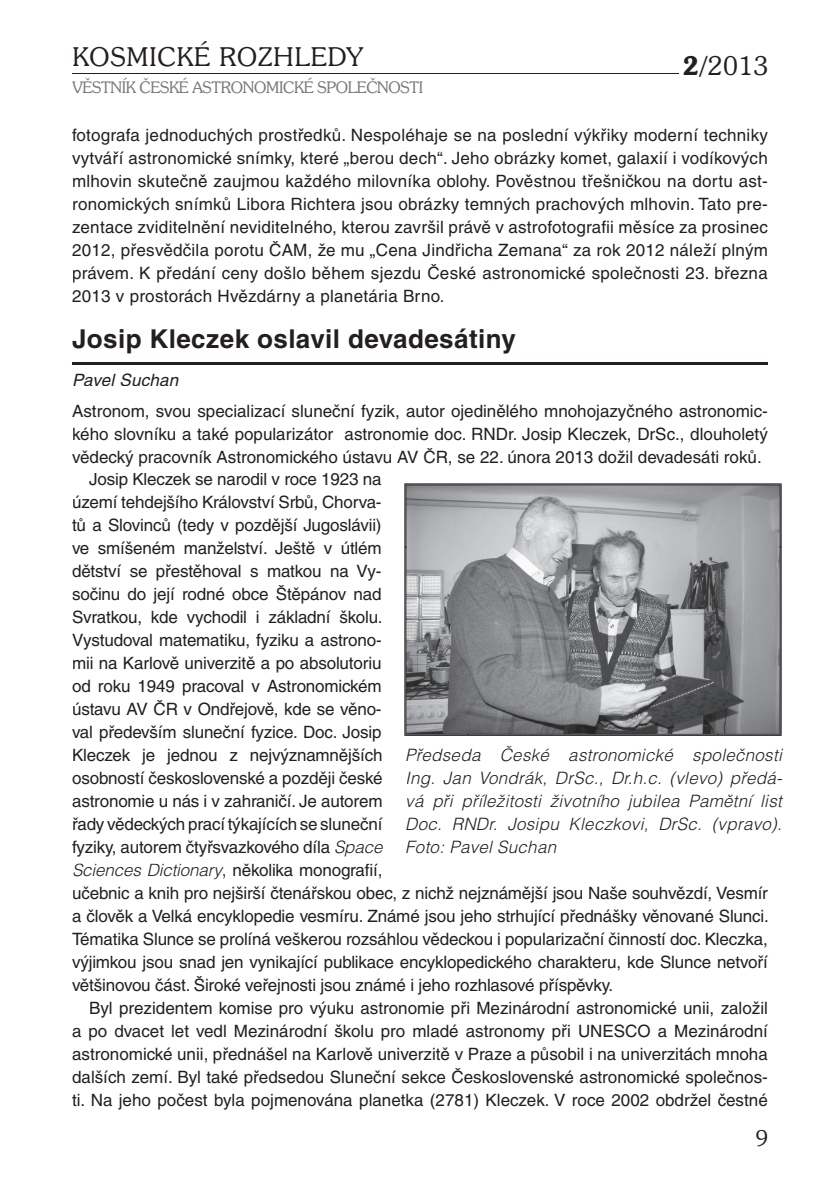
<style>
.page{position:relative;width:840px;height:1191px;background:#fff}
.page>*{position:absolute;margin:0;border:0;box-sizing:border-box;transform-origin:0 0}
.t1{font:700 26px "Helvetica CE";letter-spacing:.015em;color:#231f20}
.t2{font:300 26px "Souvenir IT Cby BTCE";letter-spacing:.04em;color:#231f20}
.t3{font:300 22px "Souvenir IT Cby BTCE";color:#231f20}
.t4{font:17px/23px "Helvetica CE";letter-spacing:-.01em;color:#231f20;text-align:justify}
.t5{font:italic 300 17px/23px "Helvetica CE";letter-spacing:.015em;color:#231f20;text-align:justify}
.t6{font:italic 17px "Helvetica CE";letter-spacing:.015em;color:#231f20}
.t7{font:300 16px "Souvenir IT Cby BTCE";letter-spacing:-.02em;color:#76787b}
.s1{font-weight:600}
.s2{font-weight:300;font-style:italic}
</style>
<div class="page">
<hr style="left:72px;top:73px;width:606px;height:1px;background:#231f20">
<svg style="left:404px;top:483px;width:377px;height:253px;background:#8d8e90"></svg>
<img style="left:405px;top:484px;width:375px;height:63px">
<img style="left:405px;top:546px;width:63px;height:188px">
<img style="left:717px;top:546px;width:63px;height:188px">
<img style="left:467px;top:671px;width:251px;height:63px">
<hr style="left:72px;top:362px;width:695px;height:2px;background:#231f20">
<h1 class="t2" style="left:72px;top:40px;width:292px">KOSMICKÉ ROZHLEDY</h1>
<p class="t7" style="left:72px;top:77px;width:352px">VĚSTNÍK ČESKÉ ASTRONOMICKÉ SPOLEČNOSTI</p>
<h1 class="t2" style="left:682px;top:48px;width:87px"><span class="s1">2/</span>2013</h1>
<p class="t4" style="left:72px;top:123px;width:697px">fotografa jednoduchých prostředků. Nespoléhaje se na poslední výkřiky moderní techniky vytváří astronomické snímky, které „berou dech“. Jeho obrázky komet, galaxií i vodíkových mlhovin skutečně zaujmou každého milovníka oblohy. Pověstnou třešničkou na dortu ast&shy;ronomických snímků Libora Richtera jsou obrázky temných prachových mlhovin. Tato pre&shy;zentace zviditelnění neviditelného, kterou završil právě v astrofotografii měsíce za prosinec 2012, přesvědčila porotu ČAM, že mu „Cena Jindřicha Zemana“ za rok 2012 náleží plným právem. K předání ceny došlo během sjezdu České astronomické společnosti 23. března 2013 v prostorách Hvězdárny a planetária Brno.</p>
<h1 class="t1" style="left:72px;top:323px;width:445px">Josip Kleczek oslavil devadesátiny</h1>
<p class="t6" style="left:72px;top:370px;width:108px">Pavel Suchan</p>
<p class="t4" style="left:72px;top:399px;width:697px">Astronom, svou specializací sluneční fyzik, autor ojedinělého mnohojazyčného astronomic-</p>
<p class="t4" style="left:72px;top:422px;width:697px">kého slovníku a také popularizátor astronomie doc. RNDr. Josip Kleczek, DrSc., dlouholetý</p>
<p class="t4" style="left:72px;top:445px;width:690px">vědecký pracovník Astronomického ústavu AV ČR, se 22. února 2013 dožil devadesáti roků.</p>
<p class="t4" style="left:89px;top:468px;width:294px">Josip Kleczek se narodil v roce 1923 na</p>
<p class="t4" style="left:72px;top:491px;width:311px">území tehdejšího Království Srbů, Chorva-</p>
<p class="t4" style="left:72px;top:514px;width:311px">tů a Slovinců (tedy v pozdější Jugoslávii)</p>
<p class="t4" style="left:72px;top:537px;width:311px">ve smíšeném manželství. Ještě v útlém</p>
<p class="t4" style="left:72px;top:560px;width:311px">dětství se přestěhoval s matkou na Vy-</p>
<p class="t4" style="left:72px;top:583px;width:311px">sočinu do její rodné obce Štěpánov nad</p>
<p class="t4" style="left:72px;top:606px;width:312px">Svratkou, kde vychodil i základní školu.</p>
<p class="t4" style="left:72px;top:629px;width:311px">Vystudoval matematiku, fyziku a astrono-</p>
<p class="t4" style="left:72px;top:651px;width:311px">mii na Karlově univerzitě a po absolutoriu</p>
<p class="t4" style="left:72px;top:674px;width:311px">od roku 1949 pracoval v Astronomickém</p>
<p class="t4" style="left:72px;top:697px;width:311px">ústavu AV ČR v Ondřejově, kde se věno-</p>
<p class="t4" style="left:72px;top:720px;width:311px">val především sluneční fyzice. Doc. Josip</p>
<p class="t4" style="left:72px;top:743px;width:312px">Kleczek je jednou z nejvýznamnějších</p>
<p class="t4" style="left:72px;top:766px;width:312px">osobností československé a později české</p>
<p class="t4" style="left:72px;top:789px;width:312px">astronomie u nás i v zahraničí. Je autorem</p>
<p class="t4" style="left:72px;top:812px;width:312px">řady vědeckých prací týkajících se sluneční</p>
<p class="t4" style="left:72px;top:835px;width:312px">fyziky, autorem čtyřsvazkového díla <span class="s2">Space</span></p>
<p class="t4" style="left:72px;top:858px;width:312px"><span class="s2">Sciences Dictionary</span>, několika monografií,</p>
<p class="t4" style="left:72px;top:881px;width:697px">učebnic a knih pro nejširší čtenářskou obec, z nichž nejznámější jsou Naše souhvězdí, Vesmír</p>
<p class="t4" style="left:72px;top:904px;width:698px">a člověk a Velká encyklopedie vesmíru. Známé jsou jeho strhující přednášky věnované Slunci.</p>
<p class="t4" style="left:72px;top:927px;width:696px">Tématika Slunce se prolíná veškerou rozsáhlou vědeckou i popularizační činností doc. Kleczka,</p>
<p class="t4" style="left:72px;top:950px;width:696px">výjimkou jsou snad jen vynikající publikace encyklopedického charakteru, kde Slunce netvoří</p>
<p class="t4" style="left:72px;top:973px;width:542px">většinovou část. Široké veřejnosti jsou známé i jeho rozhlasové příspěvky.</p>
<p class="t4" style="left:89px;top:996px;width:680px">Byl prezidentem komise pro výuku astronomie při Mezinárodní astronomické unii, založil</p>
<p class="t4" style="left:72px;top:1019px;width:697px">a po dvacet let vedl Mezinárodní školu pro mladé astronomy při UNESCO a Mezinárodní</p>
<p class="t4" style="left:72px;top:1042px;width:697px">astronomické unii, přednášel na Karlově univerzitě v Praze a působil i na univerzitách mnoha</p>
<p class="t4" style="left:72px;top:1065px;width:696px">dalších zemí. Byl také předsedou Sluneční sekce Československé astronomické společnos-</p>
<p class="t4" style="left:72px;top:1088px;width:696px">ti. Na jeho počest byla pojmenována planetka (2781) Kleczek. V roce 2002 obdržel čestné</p>
<p class="t5" style="left:405px;top:743px;width:378px">Předseda České astronomické společnosti Ing. Jan Vondrák, DrSc., Dr.h.c. (vlevo) předá&shy;vá při příležitosti životního jubilea Pamětní list Doc. RNDr. Josipu Kleczkovi, DrSc. (vpravo).<br>Foto: Pavel Suchan</p>
<p class="t3" style="left:755px;top:1124px;width:14px">9</p>
</div>
